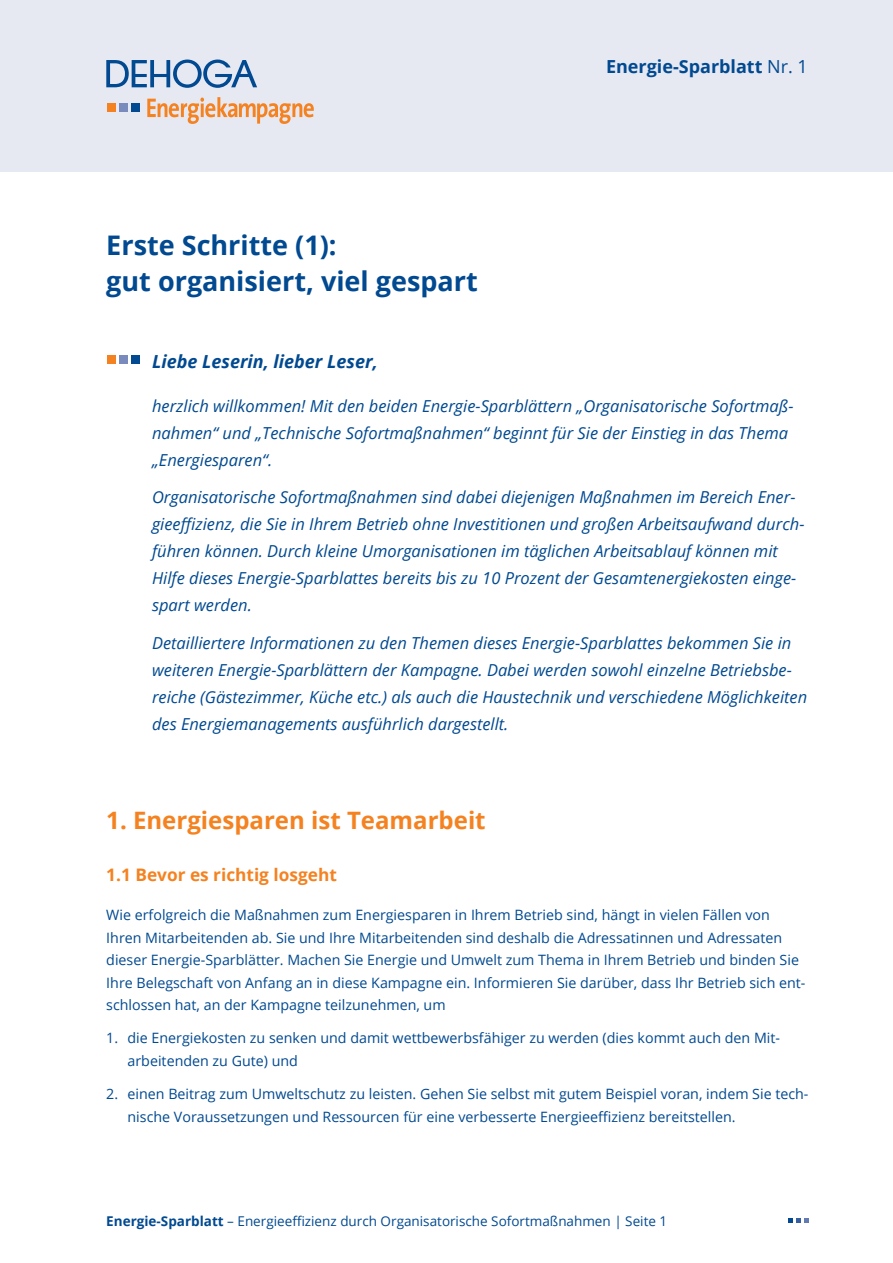
<style>
.page{position:relative;width:893px;height:1263px;background:#fff}
.page>*{position:absolute;margin:0;border:0;box-sizing:border-box;transform-origin:0 0}
.Headline_1{font:700 27px/36px "Open Sans";color:#014990}
.Headline_2{font:700 24px "Open Sans";color:#f58220}
.Headline_Intro{font:italic 700 18px "Open Sans";color:#014990}
.t1{font:700 18px "Open Sans";color:#014990}
.Headline_3{font:700 17.25px "Open Sans";color:#f58220}
.Introtext{font:italic 16.5px/27px "Open Sans";color:#014990}
.Fliesstext{font:14.25px/22.5px "Open Sans";color:#014990}
.t2{font:13.5px "Open Sans";color:#014990}
.s1{font-weight:400}
.s2{font-weight:700}
</style>
<div class="page">
<div style="left:0;top:0;width:893px;height:171px;background:#e6e8f2"></div>
<svg style="left:106px;top:60px;width:151px;height:28px"></svg>
<div style="left:132px;top:103px;width:8px;height:8px;background:#014990"></div>
<div style="left:119px;top:103px;width:8px;height:8px;background:#788bbc"></div>
<div style="left:107px;top:103px;width:8px;height:8px;background:#f58220"></div>
<svg style="left:147px;top:97px;width:167px;height:27px"></svg>
<svg style="left:788px;top:1218px;width:20px;height:4px"></svg>
<div style="left:132px;top:355px;width:8px;height:8px;background:#014990"></div>
<div style="left:119px;top:355px;width:8px;height:8px;background:#788bbc"></div>
<div style="left:107px;top:355px;width:8px;height:8px;background:#f58220"></div>
<p class="Headline_1" style="left:106px;top:226px;width:373px">Erste Schritte (1):<br>gut organisiert, viel gespart</p>
<p class="t1" style="left:606px;top:54px;width:203px">Energie-Sparblatt <span class="s1">Nr. 1</span></p>
<p class="Headline_Intro" style="left:152px;top:349px;width:227px">Liebe Leserin, lieber Leser,</p>
<p class="Introtext" style="left:152px;top:392px;width:643px">herzlich willkommen! Mit den beiden Energie-Sparblättern „Organisatorische Sofortmaß&shy;nahmen“ und „Technische Sofortmaßnahmen“ beginnt für Sie der Einstieg in das Thema „Energiesparen“.</p>
<p class="Introtext" style="left:152px;top:483px;width:654px">Organisatorische Sofortmaßnahmen sind dabei diejenigen Maßnahmen im Bereich Ener&shy;gieeffizienz, die Sie in Ihrem Betrieb ohne Investitionen und großen Arbeitsaufwand durch&shy;führen können. Durch kleine Umorganisationen im täglichen Arbeitsablauf können mit Hilfe dieses Energie-Sparblattes bereits bis zu 10 Prozent der Gesamtenergiekosten einge&shy;spart werden.</p>
<p class="Introtext" style="left:152px;top:629px;width:657px">Detailliertere Informationen zu den Themen dieses Energie-Sparblattes bekommen Sie in weiteren Energie-Sparblättern der Kampagne. Dabei werden sowohl einzelne Betriebsbe&shy;reiche (Gästezimmer, Küche etc.) als auch die Haustechnik und verschiedene Möglichkeiten des Energiemanagements ausführlich dargestellt.</p>
<p class="Headline_2" style="left:106px;top:803px;width:381px">1. Energiesparen ist Teamarbeit</p>
<p class="Headline_3" style="left:106px;top:862px;width:232px">1.1 Bevor es richtig losgeht</p>
<p class="Fliesstext" style="left:106px;top:903px;width:701px">Wie erfolgreich die Maßnahmen zum Energiesparen in Ihrem Betrieb sind, hängt in vielen Fällen von Ihren Mitarbeitenden ab. Sie und Ihre Mitarbeitenden sind deshalb die Adressatinnen und Adressaten dieser Energie-Sparblätter. Machen Sie Energie und Umwelt zum Thema in Ihrem Betrieb und binden Sie Ihre Belegschaft von Anfang an in diese Kampagne ein. Informieren Sie darüber, dass Ihr Betrieb sich ent&shy;schlossen hat, an der Kampagne teilzunehmen, um</p>
<p class="Fliesstext" style="left:128px;top:1026px;width:654px;text-indent:-21px">1. die Energiekosten zu senken und damit wettbewerbsfähiger zu werden (dies kommt auch den Mit&shy;arbeitenden zu Gute) und</p>
<p class="Fliesstext" style="left:128px;top:1082px;width:682px;text-indent:-21px">2. einen Beitrag zum Umweltschutz zu leisten. Gehen Sie selbst mit gutem Beispiel voran, indem Sie tech&shy;nische Voraussetzungen und Ressourcen für eine verbesserte Energieeffizienz bereitstellen.</p>
<p class="t2" style="left:106px;top:1211px;width:562px"><span class="s2">Energie-Sparblatt</span> – Energieeffizienz durch Organisatorische Sofortmaßnahmen | Seite 1</p>
</div>
